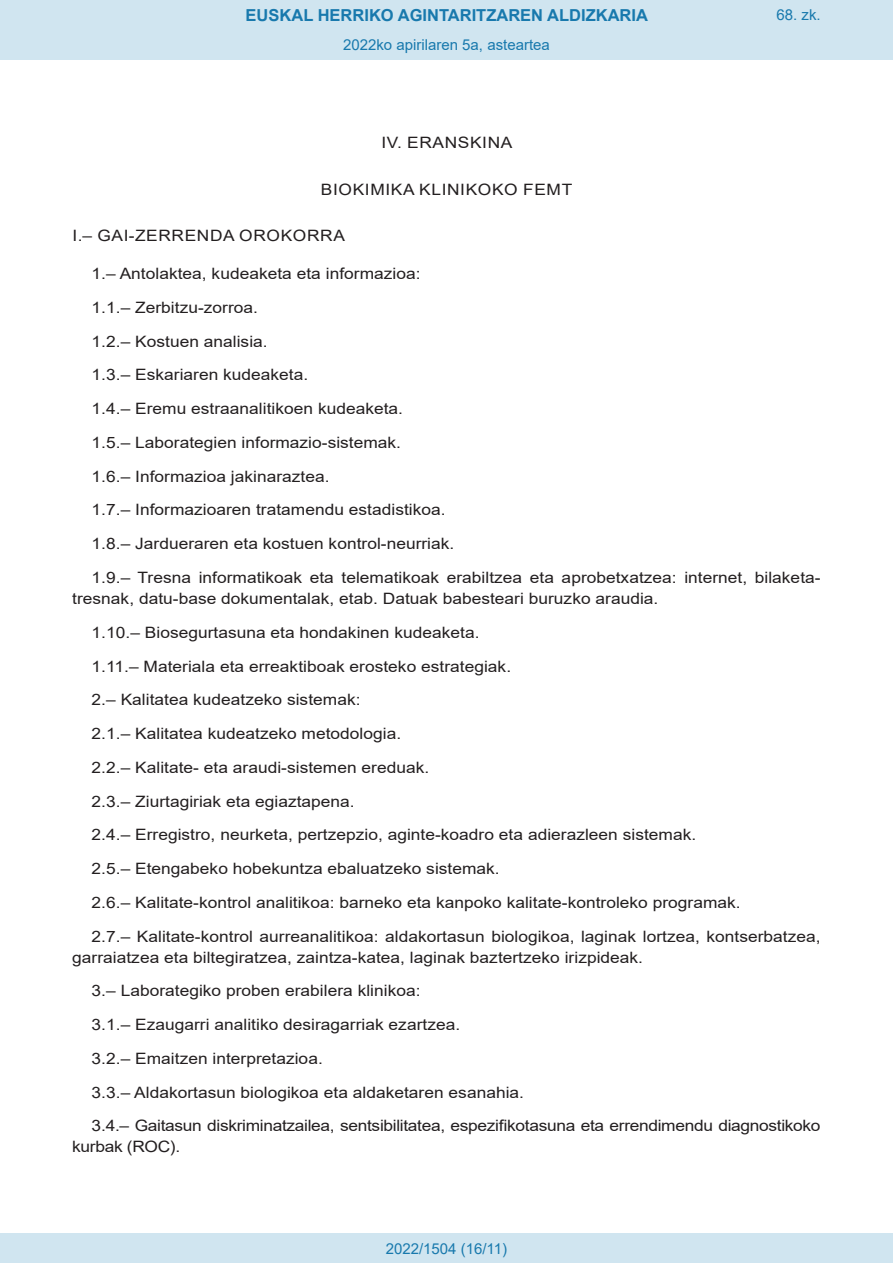
<style>
.page{position:relative;width:893px;height:1263px;background:#fff}
.page>*{position:absolute;margin:0;border:0;box-sizing:border-box;transform-origin:0 0}
.t1{font:700 16.5px "Arial";color:#1879ad}
.BOPVDetalle{font:15.6px/21px "Arial";color:#231f20;scale:1.11 1}
.BOPVDetalle-2{font:15.6px/21px "Arial";letter-spacing:-.02em;color:#231f20;scale:1.11 1}
.BOPVClave{font:15.6px "Arial";letter-spacing:.035em;color:#231f20;scale:1.11 1}
.BOPVDisposicion{font:15.6px "Arial";letter-spacing:.035em;color:#231f20;scale:1.11 1}
.Paginacion_Centro{font:15px "Arial";color:#1879ad}
</style>
<div class="page">
<div style="left:0;top:0;width:893px;height:60px;background:#d0e5f0"></div>
<div style="left:0;top:1233px;width:893px;height:30px;background:#d0e5f0"></div>
<p class="t1" style="left:246px;top:3px;width:404px">EUSKAL HERRIKO AGINTARITZAREN ALDIZKARIA</p>
<p class="Paginacion_Centro" style="left:343px;top:35px;width:208px">2022ko apirilaren 5a, asteartea</p>
<p class="Paginacion_Centro" style="left:776px;top:5px;width:46px">68. zk.</p>
<p class="BOPVClave" style="left:381px;top:132px;width:120px">IV. ERANSKINA</p>
<p class="BOPVClave" style="left:321px;top:178px;width:228px">BIOKIMIKA KLINIKOKO FEMT</p>
<p class="BOPVDisposicion" style="left:73px;top:225px;width:247px">I.– GAI-ZERRENDA OROKORRA</p>
<p class="BOPVDetalle" style="left:92px;top:263px;width:298px">1.– Antolaktea, kudeaketa eta informazioa:</p>
<p class="BOPVDetalle" style="left:92px;top:297px;width:151px">1.1.– Zerbitzu-zorroa.</p>
<p class="BOPVDetalle" style="left:92px;top:331px;width:160px">1.2.– Kostuen analisia.</p>
<p class="BOPVDetalle" style="left:92px;top:364px;width:197px">1.3.– Eskariaren kudeaketa.</p>
<p class="BOPVDetalle" style="left:92px;top:398px;width:282px">1.4.– Eremu estraanalitikoen kudeaketa.</p>
<p class="BOPVDetalle" style="left:92px;top:432px;width:280px">1.5.– Laborategien informazio-sistemak.</p>
<p class="BOPVDetalle" style="left:92px;top:466px;width:216px">1.6.– Informazioa jakinaraztea.</p>
<p class="BOPVDetalle" style="left:92px;top:499px;width:320px">1.7.– Informazioaren tratamendu estadistikoa.</p>
<p class="BOPVDetalle" style="left:92px;top:533px;width:328px">1.8.– Jardueraren eta kostuen kontrol-neurriak.</p>
<p class="BOPVDetalle" style="left:72px;top:567px;width:676px;text-indent:19px">1.9.– Tresna informatikoak eta telematikoak erabiltzea eta aprobetxatzea: internet, bilaketa&shy;tresnak, datu-base dokumentalak, etab. Datuak babesteari buruzko araudia.</p>
<p class="BOPVDetalle" style="left:92px;top:622px;width:351px">1.10.– Biosegurtasuna eta hondakinen kudeaketa.</p>
<p class="BOPVDetalle" style="left:92px;top:655px;width:379px">1.11.– Materiala eta erreaktiboak erosteko estrategiak.</p>
<p class="BOPVDetalle" style="left:92px;top:689px;width:244px">2.– Kalitatea kudeatzeko sistemak:</p>
<p class="BOPVDetalle" style="left:92px;top:723px;width:280px">2.1.– Kalitatea kudeatzeko metodologia.</p>
<p class="BOPVDetalle" style="left:92px;top:757px;width:306px">2.2.– Kalitate- eta araudi-sistemen ereduak.</p>
<p class="BOPVDetalle" style="left:92px;top:790px;width:239px">2.3.– Ziurtagiriak eta egiaztapena.</p>
<p class="BOPVDetalle" style="left:92px;top:824px;width:546px">2.4.– Erregistro, neurketa, pertzepzio, aginte-koadro eta adierazleen sistemak.</p>
<p class="BOPVDetalle" style="left:92px;top:858px;width:369px">2.5.– Etengabeko hobekuntza ebaluatzeko sistemak.</p>
<p class="BOPVDetalle" style="left:92px;top:892px;width:586px">2.6.– Kalitate-kontrol analitikoa: barneko eta kanpoko kalitate-kontroleko programak.</p>
<p class="BOPVDetalle" style="left:72px;top:925px;width:676px;text-indent:19px">2.7.– Kalitate-kontrol aurreanalitikoa: aldakortasun biologikoa, laginak lortzea, kontserbatzea, garraiatzea eta biltegiratzea, zaintza-katea, laginak baztertzeko irizpideak.</p>
<p class="BOPVDetalle" style="left:92px;top:980px;width:298px">3.– Laborategiko proben erabilera klinikoa:</p>
<p class="BOPVDetalle" style="left:92px;top:1014px;width:334px">3.1.– Ezaugarri analitiko desiragarriak ezartzea.</p>
<p class="BOPVDetalle" style="left:92px;top:1048px;width:210px">3.2.– Emaitzen interpretazioa.</p>
<p class="BOPVDetalle" style="left:92px;top:1081px;width:391px">3.3.– Aldakortasun biologikoa eta aldaketaren esanahia.</p>
<p class="BOPVDetalle-2" style="left:72px;top:1115px;width:676px;text-indent:19px">3.4.– Gaitasun diskriminatzailea, sentsibilitatea, espezifikotasuna eta errendimendu diagnostikoko kurbak (ROC).</p>
<p class="Paginacion_Centro" style="left:386px;top:1238px;width:123px">2022/1504 (16/11)</p>
</div>
